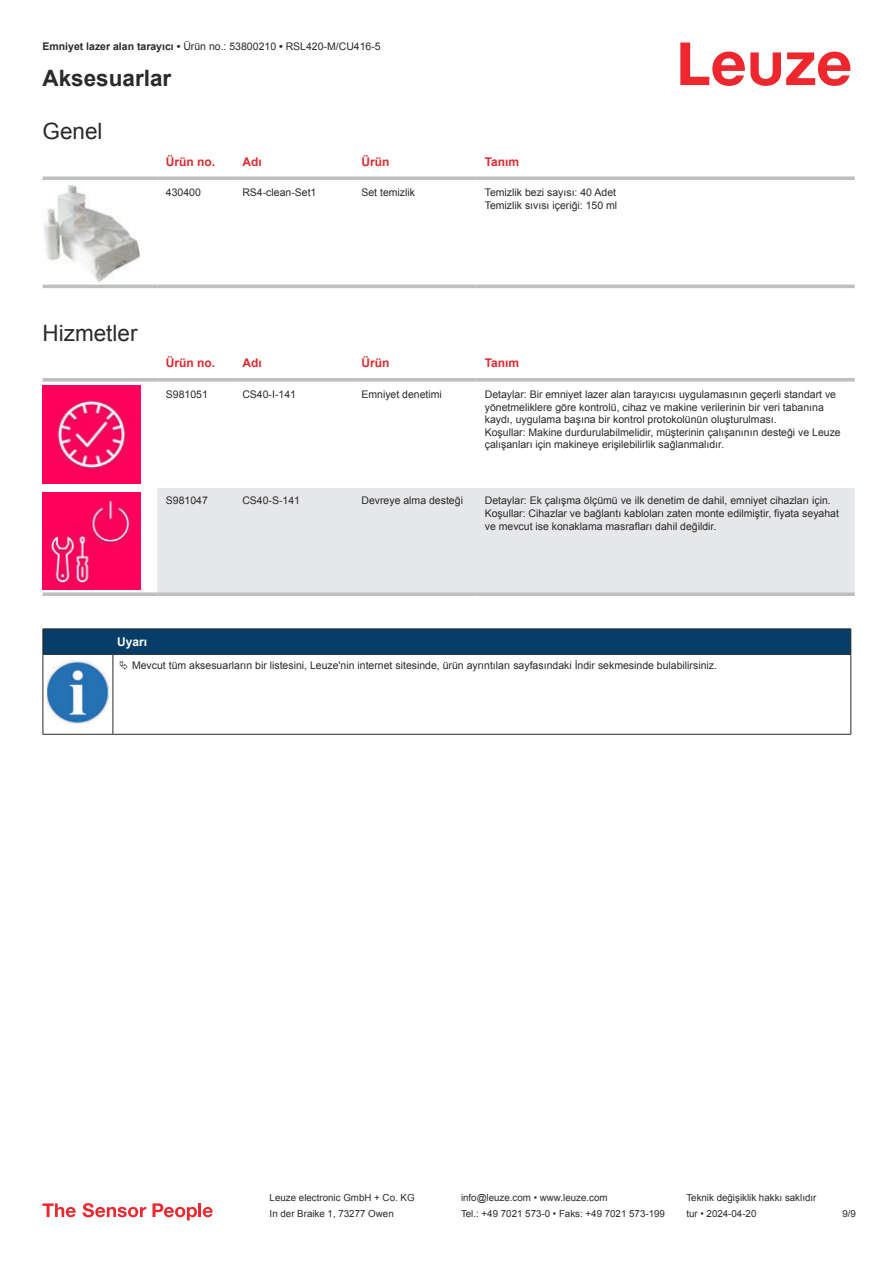
<style>
.page{position:relative;width:893px;height:1263px;background:#fff}
.page>*{position:absolute;margin:0;border:0;box-sizing:border-box;transform-origin:0 0}
.t1{font:22.5px "Arial";color:#2b292a}
.t2{font:700 22.5px "Arial";color:#2b292a}
.t3{font:700 12px "Arial";color:#db2a30}
.t4{font:700 12px "Arial";color:#fff}
.t5{font:10.5px/12.6px "Arial";color:#2b292a}
.t6{font:9.75px "Arial";color:#2b292a}
.s1{font-weight:700}
</style>
<div class="page">
<svg style="left:680px;top:43px;width:170px;height:43px"></svg>
<svg style="left:43px;top:255px;width:812px;height:30px"></svg>
<svg style="left:43px;top:176px;width:114px;height:4px"></svg>
<svg style="left:157px;top:176px;width:77px;height:4px"></svg>
<svg style="left:234px;top:176px;width:119px;height:4px"></svg>
<svg style="left:353px;top:176px;width:123px;height:4px"></svg>
<svg style="left:476px;top:176px;width:379px;height:4px;background:#c4c6c8"></svg>
<hr style="left:43px;top:285px;width:114px;height:3px;background:#bdbfc1">
<hr style="left:157px;top:285px;width:77px;height:3px;background:#bdbfc1">
<hr style="left:234px;top:285px;width:119px;height:3px;background:#bdbfc1">
<hr style="left:353px;top:285px;width:123px;height:3px;background:#bdbfc1">
<hr style="left:476px;top:285px;width:379px;height:3px;background:#bdbfc1">
<img style="left:43px;top:185px;width:97px;height:97px">
<div style="left:157px;top:488px;width:698px;height:104px;background:#e6e7e9"></div>
<svg style="left:43px;top:378px;width:114px;height:4px"></svg>
<svg style="left:157px;top:378px;width:77px;height:4px"></svg>
<svg style="left:234px;top:378px;width:119px;height:4px"></svg>
<svg style="left:353px;top:378px;width:123px;height:4px"></svg>
<svg style="left:476px;top:378px;width:379px;height:4px;background:#c3c5c7"></svg>
<svg style="left:43px;top:592px;width:114px;height:4px"></svg>
<svg style="left:157px;top:592px;width:77px;height:4px"></svg>
<svg style="left:234px;top:592px;width:119px;height:4px"></svg>
<svg style="left:353px;top:592px;width:123px;height:4px"></svg>
<svg style="left:476px;top:592px;width:379px;height:4px;background:#c1c3c5"></svg>
<img style="left:43px;top:386px;width:97px;height:98px">
<img style="left:43px;top:492px;width:97px;height:98px">
<svg style="left:44px;top:655px;width:806px;height:79px"></svg>
<hr style="left:43px;top:628px;width:70px;height:1px;background:#2b292a">
<hr style="left:43px;top:654px;width:70px;height:1px;background:#2b292a">
<hr style="left:113px;top:628px;width:738px;height:1px;background:#2b292a">
<div style="left:43px;top:629px;width:808px;height:25px;background:#063d69"></div>
<hr style="left:113px;top:654px;width:738px;height:1px;background:#2b292a">
<hr style="left:43px;top:655px;width:1px;height:75px;background:#2b292a">
<hr style="left:113px;top:655px;width:1px;height:75px;background:#2b292a">
<hr style="left:850px;top:655px;width:1px;height:75px;background:#2b292a">
<hr style="left:43px;top:734px;width:70px;height:1px;background:#2b292a">
<hr style="left:113px;top:734px;width:738px;height:1px;background:#2b292a">
<img style="left:47px;top:661px;width:61px;height:63px">
<div style="left:115px;top:655px;width:734px;height:20px;background:#fff"></div>
<svg style="left:43px;top:1203px;width:33px;height:14px"></svg>
<svg style="left:83px;top:1203px;width:63px;height:14px"></svg>
<svg style="left:153px;top:1203px;width:44px;height:17px"></svg>
<hr style="left:198px;top:1203px;width:3px;height:14px;background:#ed272d">
<svg style="left:203px;top:1207px;width:10px;height:10px"></svg>
<p class="t5" style="left:43px;top:41px;width:340px"><span class="s1">Emniyet lazer alan tarayıcı •</span> Ürün no.: 53800210 <span class="s1">•</span> RSL420-M/CU416-5</p>
<h1 class="t2" style="left:43px;top:70px;width:130px">Aksesuarlar</h1>
<h1 class="t1" style="left:43px;top:116px;width:62px">Genel</h1>
<p class="t3" style="left:166px;top:153px;width:51px">Ürün no.</p>
<p class="t3" style="left:242px;top:153px;width:21px">Adı</p>
<p class="t3" style="left:361px;top:153px;width:29px">Ürün</p>
<p class="t3" style="left:485px;top:153px;width:36px">Tanım</p>
<p class="t5" style="left:166px;top:187px;width:37px">430400</p>
<p class="t5" style="left:242px;top:186px;width:76px">RS4-clean-Set1</p>
<p class="t5" style="left:361px;top:186px;width:55px">Set temizlik</p>
<p class="t5" style="left:485px;top:186px;width:134px">Temizlik bezi sayısı: 40 Adet<br>Temizlik sıvısı içeriği: 150 ml</p>
<h1 class="t1" style="left:43px;top:318px;width:96px">Hizmetler</h1>
<p class="t3" style="left:166px;top:354px;width:51px">Ürün no.</p>
<p class="t3" style="left:242px;top:354px;width:21px">Adı</p>
<p class="t3" style="left:361px;top:354px;width:29px">Ürün</p>
<p class="t3" style="left:485px;top:354px;width:36px">Tanım</p>
<p class="t5" style="left:166px;top:388px;width:44px">S981051</p>
<p class="t5" style="left:242px;top:389px;width:55px">CS40-I-141</p>
<p class="t5" style="left:361px;top:388px;width:82px">Emniyet denetimi</p>
<p class="t5" style="left:485px;top:388px;width:358px">Detaylar: Bir emniyet lazer alan tarayıcısı uygulamasının geçerli standart ve yönetmeliklere göre kontrolü, cihaz ve makine verilerinin bir veri tabanına kaydı, uygulama başına bir kontrol protokolünün oluşturulması.<br>Koşullar: Makine durdurulabilmelidir, müşterinin çalışanının desteği ve Leuze çalışanları için makineye erişilebilirlik sağlanmalıdır.</p>
<p class="t5" style="left:166px;top:494px;width:44px">S981047</p>
<p class="t5" style="left:242px;top:495px;width:59px">CS40-S-141</p>
<p class="t5" style="left:361px;top:494px;width:103px">Devreye alma desteği</p>
<p class="t5" style="left:485px;top:494px;width:356px">Detaylar: Ek çalışma ölçümü ve ilk denetim de dahil, emniyet cihazları için.<br>Koşullar: Cihazlar ve bağlantı kabloları zaten monte edilmiştir, fiyata seyahat ve mevcut ise konaklama masrafları dahil değildir.</p>
<p class="t4" style="left:117px;top:633px;width:32px">Uyarı</p>
<p class="t5" style="left:132px;top:659px;width:586px">Mevcut tüm aksesuarların bir listesini, Leuze'nin internet sitesinde, ürün ayrıntıları sayfasındaki İndir sekmesinde bulabilirsiniz.</p>
<p class="t6" style="left:270px;top:1191px;width:146px">Leuze electronic GmbH + Co. KG</p>
<p class="t6" style="left:461px;top:1191px;width:148px">info@leuze.com • www.leuze.com</p>
<p class="t6" style="left:686px;top:1191px;width:132px">Teknik değişiklik hakkı saklıdır</p>
<p class="t6" style="left:270px;top:1207px;width:126px">In der Braike 1, 73277 Owen</p>
<p class="t6" style="left:461px;top:1207px;width:205px">Tel.: +49 7021 573-0 • Faks: +49 7021 573-199</p>
<p class="t6" style="left:686px;top:1207px;width:72px">tur • 2024-04-20</p>
<p class="t6" style="left:842px;top:1207px;width:15px">9 /9</p>
</div>
